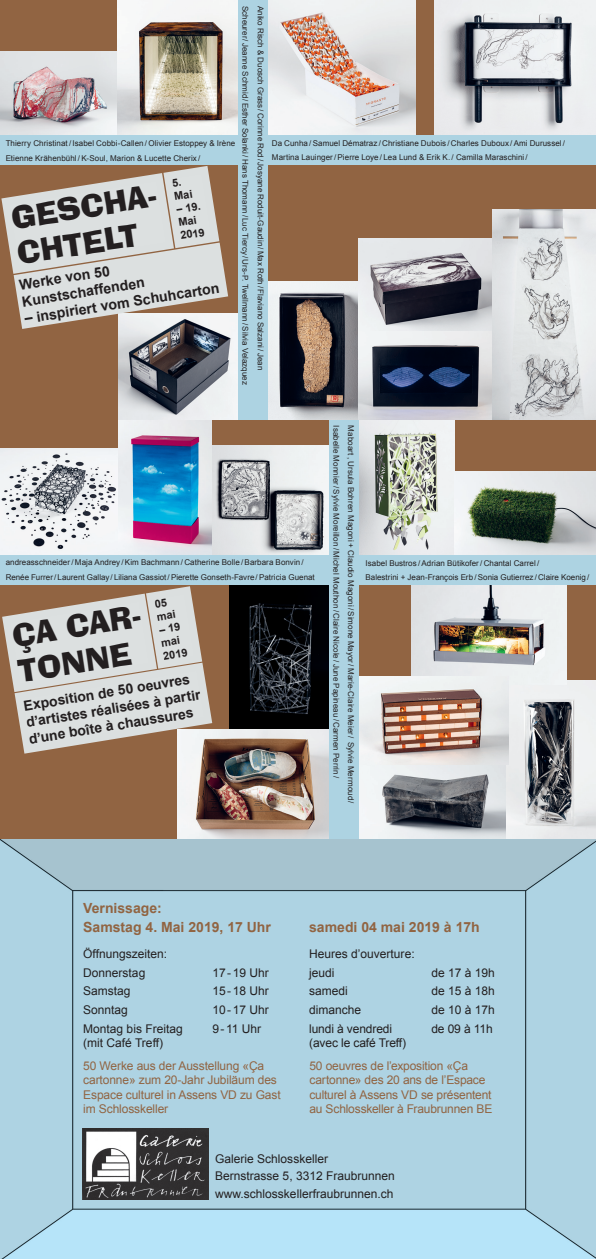
<style>
.page{position:relative;width:596px;height:1259px;background:#fff}
.page>*{position:absolute;margin:0;border:0;box-sizing:border-box;transform-origin:0 0}
.t1{font:30px/36.1px "Ad Lib BT";color:#231f20}
.t2{font:700 14.2px/17.1px "Arial";color:#231f20}
.t3{font:700 14px/16.8px "Arial";color:#231f20}
.t4{font:700 14px/19.6px "Arial";color:#916442}
.t5{font:12px/18.6px "Arial";color:#231f20}
.t6{font:12px/14.4px "Arial";letter-spacing:-.01em;color:#916442}
.t7{font:700 11px/13.2px "Arial";color:#231f20}
.t8{font:8px/14.9px "Arial";letter-spacing:.005em;color:#231f20}
</style>
<div class="page">
<div style="left:0;top:420px;width:595px;height:419px;background:#916442"></div>
<img style="left:211px;top:446px;width:118px;height:109px">
<img style="left:504px;top:680px;width:91px;height:159px">
<img style="left:358px;top:420px;width:96px;height:135px">
<img style="left:454px;top:471px;width:141px;height:84px">
<img style="left:411px;top:584px;width:155px;height:101px">
<img style="left:358px;top:765px;width:146px;height:74px">
<img style="left:358px;top:677px;width:149px;height:88px">
<img style="left:0;top:449px;width:118px;height:106px">
<img style="left:230px;top:584px;width:99px;height:145px">
<img style="left:177px;top:729px;width:152px;height:110px">
<img style="left:118px;top:420px;width:93px;height:135px">
<div style="left:344px;top:420px;width:14px;height:419px;background:#add3e2"></div>
<div style="left:329px;top:420px;width:14px;height:419px;background:#add3e2"></div>
<div style="left:0;top:570px;width:595px;height:14px;background:#add3e2"></div>
<div style="left:0;top:555px;width:595px;height:14px;background:#add3e2"></div>
<svg style="left:0;top:584px;width:216px;height:173px"></svg>
<div style="left:0;top:0;width:595px;height:420px;background:#916442"></div>
<img style="left:118px;top:314px;width:120px;height:106px">
<img style="left:267px;top:282px;width:91px;height:138px">
<img style="left:267px;top:0;width:148px;height:135px">
<img style="left:358px;top:238px;width:134px;height:182px">
<img style="left:0;top:51px;width:117px;height:84px">
<img style="left:492px;top:210px;width:103px;height:210px">
<img style="left:434px;top:0;width:161px;height:135px">
<img style="left:117px;top:0;width:121px;height:135px">
<div style="left:253px;top:0;width:14px;height:420px;background:#add3e2"></div>
<div style="left:238px;top:0;width:14px;height:420px;background:#add3e2"></div>
<div style="left:0;top:150px;width:595px;height:15px;background:#add3e2"></div>
<div style="left:0;top:135px;width:595px;height:15px;background:#add3e2"></div>
<svg style="left:1px;top:166px;width:227px;height:163px"></svg>
<img style="left:0;top:839px;width:595px;height:420px">
<img style="left:82px;top:1128px;width:126px;height:71px">
<p class="t8" style="left:268px;top:6px;width:380px;line-height:15.3px;rotate:90deg">Aniko Risch &amp; Duosch Grass / Corinne Rod / Josyane Roduit-Gaudin / Max Roth /Flaviano Salzani / Jean<br>Scheurer/ Jeanne Schmid /Esther Solanki / Hans Thomann / Luc Tiercy / Urs-P. Twellmann /Silvia Velazquez</p>
<p class="t8" style="left:6px;top:135px;width:231px">Thierry Christinat / Isabel Cobbi-Callen / Olivier Estoppey &amp; Irène</p>
<p class="t8" style="left:272px;top:135px;width:294px">Da Cunha /Samuel Dématraz / Christiane Dubois / Charles Duboux /Ami Durussel /</p>
<p class="t8" style="left:6px;top:150px;width:196px">Etienne Krähenbühl /K-Soul, Marion &amp; Lucette Cherix /</p>
<p class="t8" style="left:272px;top:150px;width:257px">Martina Lauinger/Pierre Loye / Lea Lund &amp; Erik K. / Camilla Maraschini /</p>
<h3 class="t7" style="left:171px;top:177px;width:20px;rotate:-9deg">5.<br>Mai</h3>
<h3 class="t7" style="left:175px;top:203px;width:26px;rotate:-9deg">– 19.<br>Mai<br>2019</h3>
<h1 class="t1" style="left:9px;top:200px;width:154px;rotate:-9deg">GESCHA-<br>CHTELT</h1>
<h2 class="t2" style="left:18px;top:276px;width:125px;rotate:-9deg">Werke von 50<br>Kunstschaffenden</h2>
<h2 class="t2" style="left:24px;top:310px;width:198px;rotate:-9deg">– inspiriert vom Schuhcarton</h2>
<p class="t8" style="left:358px;top:425px;width:380px;rotate:90deg">Maboart , Ursula Bohren Magoni + Claudio Magoni /Simone Mayor/ Marie-Claire Meier/ Sylvie Mermoud /<br>Isabelle Monnier/Sylvie Moreillon / Michel Mouthon / Claire Nicole / June Papineau / Carmen Perrin /</p>
<p class="t8" style="left:6px;top:555px;width:299px">andreasschneider/ Maja Andrey /Kim Bachmann / Catherine Bolle /Barbara Bonvin /</p>
<p class="t8" style="left:365px;top:555px;width:175px">Isabel Bustros /Adrian Bütikofer/ Chantal Carrel /</p>
<p class="t8" style="left:6px;top:569px;width:310px">Renée Furrer/ Laurent Gallay / Liliana Gassiot /Pierette Gonseth-Favre /Patricia Guenat</p>
<p class="t8" style="left:365px;top:570px;width:225px">Balestrini + Jean-François Erb /Sonia Gutierrez / Claire Koenig /</p>
<h3 class="t7" style="left:154px;top:597px;width:21px;rotate:-9deg">05 mai</h3>
<h3 class="t7" style="left:158px;top:623px;width:26px;rotate:-9deg">– 19 mai<br>2019</h3>
<h1 class="t1" style="left:10px;top:618px;width:137px;rotate:-9deg">ÇA CAR-<br>TONNE</h1>
<h3 class="t3" style="left:22px;top:697px;width:178px;rotate:-9deg">Exposition de 50 oeuvres d’artistes réalisées à partir d’une boîte à chaussures</h3>
<h3 class="t4" style="left:83px;top:898px;width:189px">Vernissage:<br>Samstag 4. Mai 2019, 17 Uhr</h3>
<h3 class="t5" style="left:83px;top:944px;width:85px">Öffnungszeiten:<br>Donnerstag</h3>
<h3 class="t5" style="left:212px;top:963px;width:58px">17-19 Uhr</h3>
<h3 class="t5" style="left:83px;top:981px;width:49px">Samstag</h3>
<h3 class="t5" style="left:212px;top:981px;width:58px">15-18 Uhr</h3>
<h3 class="t5" style="left:83px;top:1000px;width:46px">Sonntag</h3>
<h3 class="t5" style="left:212px;top:1000px;width:58px">10-17 Uhr</h3>
<h3 class="t5" style="left:83px;top:1019px;width:101px">Montag bis Freitag</h3>
<h3 class="t5" style="left:212px;top:1019px;width:50px">9-11 Uhr</h3>
<h3 class="t5" style="left:83px;top:1033px;width:81px">(mit Café Treff)</h3>
<h3 class="t4" style="left:309px;top:917px;width:172px">samedi 04 mai 2019 à 17h</h3>
<h3 class="t5" style="left:309px;top:944px;width:107px">Heures d’ouverture: jeudi</h3>
<h3 class="t5" style="left:431px;top:963px;width:65px">de 17 à 19h</h3>
<h3 class="t5" style="left:309px;top:981px;width:40px">samedi</h3>
<h3 class="t5" style="left:431px;top:981px;width:65px">de 15 à 18h</h3>
<h3 class="t5" style="left:309px;top:1000px;width:54px">dimanche</h3>
<h3 class="t5" style="left:431px;top:1000px;width:65px">de 10 à 17h</h3>
<h3 class="t5" style="left:309px;top:1019px;width:84px">lundi à vendredi</h3>
<h3 class="t5" style="left:431px;top:1019px;width:63px">de 09 à 11h</h3>
<h3 class="t5" style="left:309px;top:1033px;width:98px">(avec le café Treff)</h3>
<h3 class="t6" style="left:83px;top:1058px;width:199px">50 Werke aus der Ausstellung «Ça cartonne» zum 20-Jahr Jubiläum des<br>Espace culturel in Assens VD zu Gast im Schlosskeller</h3>
<h3 class="t6" style="left:309px;top:1058px;width:184px">50 oeuvres de l’exposition «Ça cartonne» des 20 ans de l’Espace culturel à Assens VD se présentent au Schlosskeller à Fraubrunnen BE</h3>
<h3 class="t5" style="left:215px;top:1150px;width:181px;line-height:17.2px">Galerie Schlosskeller<br>Bernstrasse 5, 3312 Fraubrunnen www.schlosskellerfraubrunnen.ch</h3>
</div>
